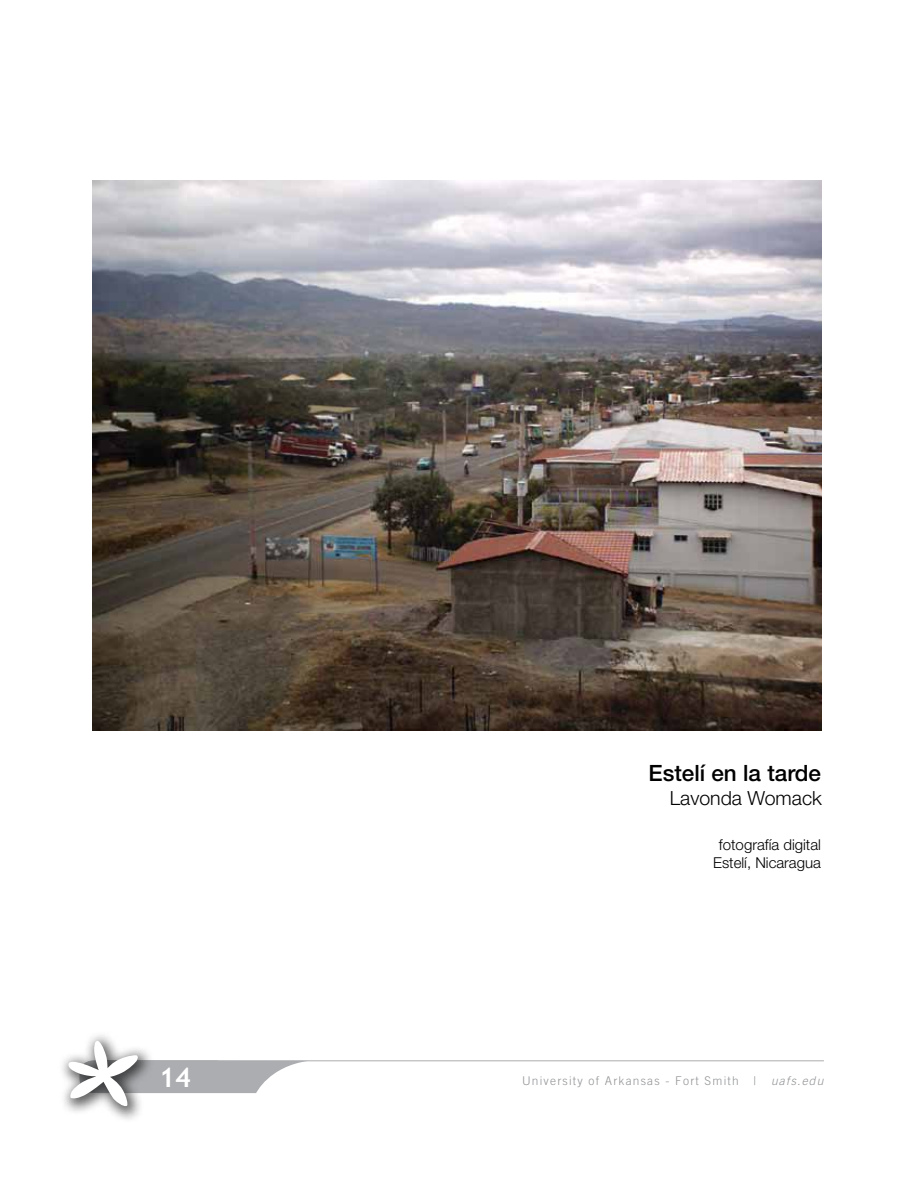
<style>
.page{position:relative;width:918px;height:1188px;background:#fff}
.page>*{position:absolute;margin:0;border:0;box-sizing:border-box;transform-origin:0 0}
.t1{font:700 27px "Trebuchet MS";color:#fff}
.t2{font:500 22.5px "Helvetica Neue LT Std";color:#000}
.t3{font:300 19.5px "Helvetica Neue LT Std";color:#000}
.t4{font:300 15px/18px "Helvetica Neue LT Std";color:#000;text-align:center}
.t5{font:300 12px "Trade Gothic LT Std";letter-spacing:.1em;color:#919396}
.s1{font-style:italic}
</style>
<div class="page">
<hr style="left:103px;top:1060px;width:721px;height:1px;background:#abadb0">
<div style="left:58px;top:1030px;width:97px;height:93px;background:#000;opacity:.63"></div>
<svg style="left:68px;top:1039px;width:241px;height:68px"></svg>
<img style="left:93px;top:180px;width:729px;height:550px">
<h2 class="t2" style="left:649px;top:760px;width:174px">Estelí en la tarde</h2>
<h3 class="t3" style="left:670px;top:786px;width:154px">Lavonda Womack</h3>
<p class="t4" style="left:713px;top:835px;width:109px">fotografía digital<br>Estelí, Nicaragua</p>
<h1 class="t1" style="left:159px;top:1060px;width:33px">14</h1>
<p class="t5" style="left:522px;top:1073px;width:303px">University of Arkansas - Fort Smith | <span class="s1">uafs.edu</span></p>
</div>
